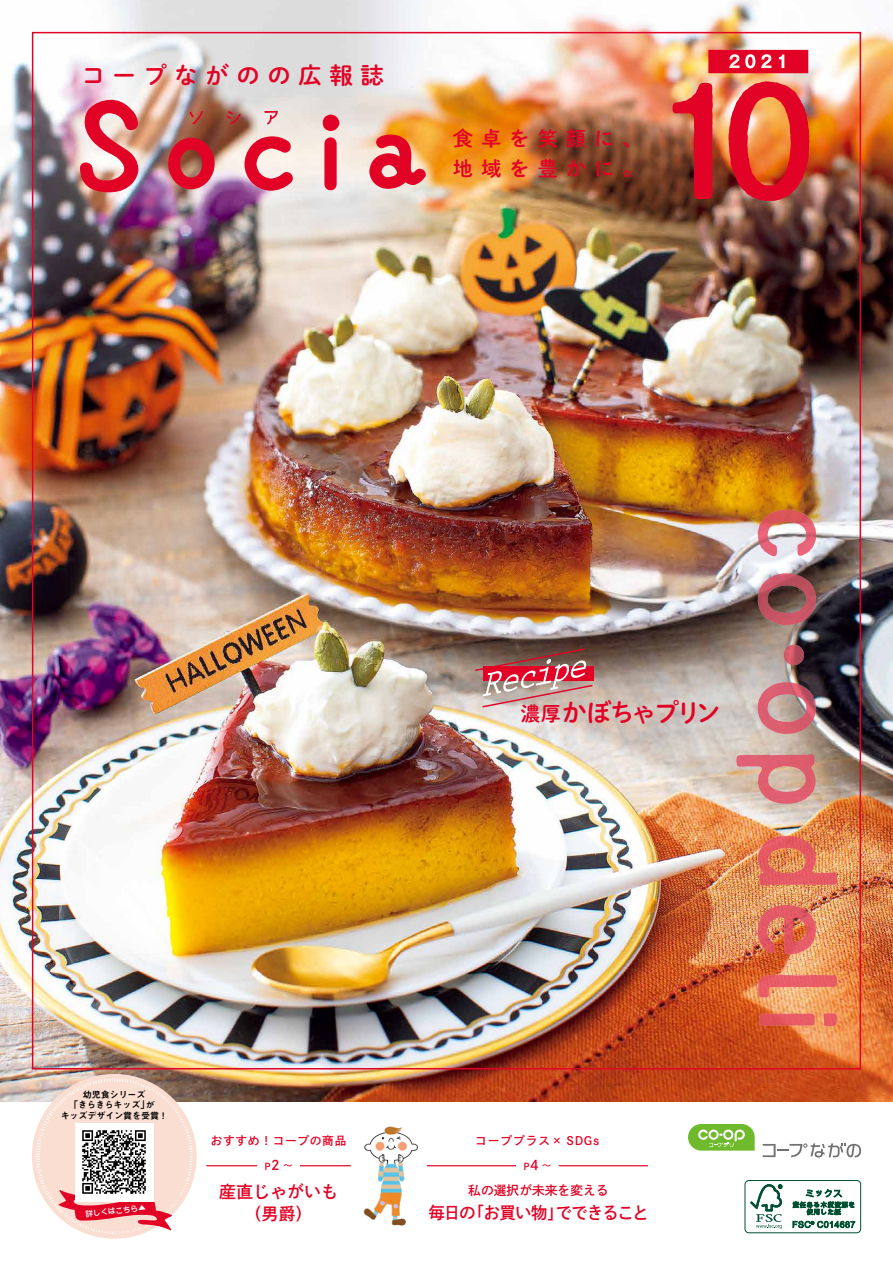
<style>
.page{position:relative;width:893px;height:1263px;background:#fff}
.page>*{position:absolute;margin:0;border:0;box-sizing:border-box;transform-origin:0 0}
.t1{font:25.35px "Shuei M Go Std B";letter-spacing:-.12em;color:#e20225}
.t2{font:23.4px "Shuei M Go Std B";letter-spacing:.325em;color:#e20225}
.t3{font:20.25px/29.7px "Shuei M Go Std B";letter-spacing:.4em;color:#e20225}
.t4{font:16.95px "P Shuei Go Kin Std N B";letter-spacing:-.035em;color:#e20225}
.t5{font:16.95px/21.3px "P Shuei Go Kin Std N B";color:#e20225;text-align:center}
.t6{font:13.35px "P Shuei Go Kin Std N B";color:#e20225}
.t7{font:12.75px "P Shuei Go Kin Std N B";color:#e20225}
.t8{font:11.7px "P Shuei Go Kin Std N B";letter-spacing:.06em;color:#e20225}
.t9{font:11.7px "P Shuei Go Kin Std N B";letter-spacing:.08em;color:#e20225}
.t10{font:9.6px "P Shuei Go Kin Std N B";color:#e20225}
.t11{font:9px/10.6px "Midashi Go Pr 6 N MB31";letter-spacing:-.015em;color:#000;text-align:center}
.t12{font:500 7.8px "Jun 34 Pro";color:#fff}
.s1{font-size:19.95px}
.s2{font-size:9.6px}
</style>
<div class="page">
<img style="left:0;top:0;width:893px;height:1101px">
<img style="left:350px;top:1126px;width:81px;height:100px">
<svg style="left:708px;top:50px;width:100px;height:23px;background:#e5213f"></svg>
<img style="left:672px;top:81px;width:137px;height:120px">
<img style="left:736px;top:510px;width:101px;height:516px">
<svg style="left:473px;top:647px;width:121px;height:61px;background:#b37676"></svg>
<hr style="left:206px;top:1165px;width:145px;height:1px;background:#e20225">
<div style="left:257px;top:1162px;width:43px;height:7px;background:#fff"></div>
<hr style="left:427px;top:1165px;width:221px;height:1px;background:#e20225">
<div style="left:516px;top:1162px;width:43px;height:7px;background:#fff"></div>
<div style="left:32px;top:1074px;width:165px;height:165px;background:#faded2;border-radius:50%"></div>
<img style="left:36px;top:1078px;width:157px;height:156px">
<svg style="left:58px;top:1190px;width:114px;height:40px"></svg>
<div style="left:75px;top:1123px;width:79px;height:78px;background:#fff"></div>
<img style="left:82px;top:1130px;width:64px;height:64px">
<svg style="left:744px;top:1180px;width:118px;height:54px"></svg>
<img style="left:80px;top:100px;width:59px;height:92px">
<svg style="left:168px;top:138px;width:47px;height:51px;background:#c73342"></svg>
<svg style="left:244px;top:136px;width:50px;height:55px;background:#e97888"></svg>
<svg style="left:323px;top:115px;width:16px;height:16px"></svg>
<svg style="left:324px;top:137px;width:13px;height:53px"></svg>
<svg style="left:369px;top:135px;width:57px;height:54px;background:#e96060"></svg>
<svg style="left:189px;top:111px;width:14px;height:14px"></svg>
<svg style="left:227px;top:111px;width:14px;height:14px"></svg>
<svg style="left:264px;top:111px;width:14px;height:13px"></svg>
<svg style="left:763px;top:1143px;width:98px;height:14px"></svg>
<svg style="left:688px;top:1124px;width:67px;height:26px;background:#8dc858"></svg>
<h2 class="t2" style="left:82px;top:58px;width:304px">コープながのの広報誌</h2>
<h3 class="t3" style="left:453px;top:123px;width:191px">食卓を笑顔に、地域を豊かに。</h3>
<h1 class="t1" style="left:520px;top:693px;width:202px"><span class="s1">濃厚</span>かぼちゃプリン</h1>
<p class="t11" style="left:61px;top:1088px;width:109px">幼児食シリーズ<br>「きらきらキッズが」<br>キッズデザイン賞を受賞!</p>
<p class="t12" style="left:85px;top:1207px;width:62px;rotate:-6deg">詳しくはこちら▲</p>
<p class="t8" style="left:211px;top:1133px;width:137px">おすすめ！コープの商品</p>
<p class="t10" style="left:283px;top:1158px;width:11px">~</p>
<h3 class="t6" style="left:265px;top:1155px;width:17px">2<span class="s2">P</span></h3>
<h3 class="t5" style="left:219px;top:1181px;width:121px">産直じゃがいも（男爵(</h3>
<p class="t9" style="left:475px;top:1133px;width:126px">コーププラス× SDGs</p>
<p class="t10" style="left:542px;top:1158px;width:11px">~</p>
<h3 class="t6" style="left:523px;top:1155px;width:17px">4<span class="s2">P</span></h3>
<h3 class="t7" style="left:468px;top:1181px;width:142px">私の選択が未来を変える</h3>
<h3 class="t4" style="left:556px;top:1200px;width:95px">でできること</h3>
<h3 class="t4" style="left:428px;top:1200px;width:49px">毎日の</h3>
<h3 class="t4" style="left:468px;top:1200px;width:97px">「お買い物」</h3>
</div>
